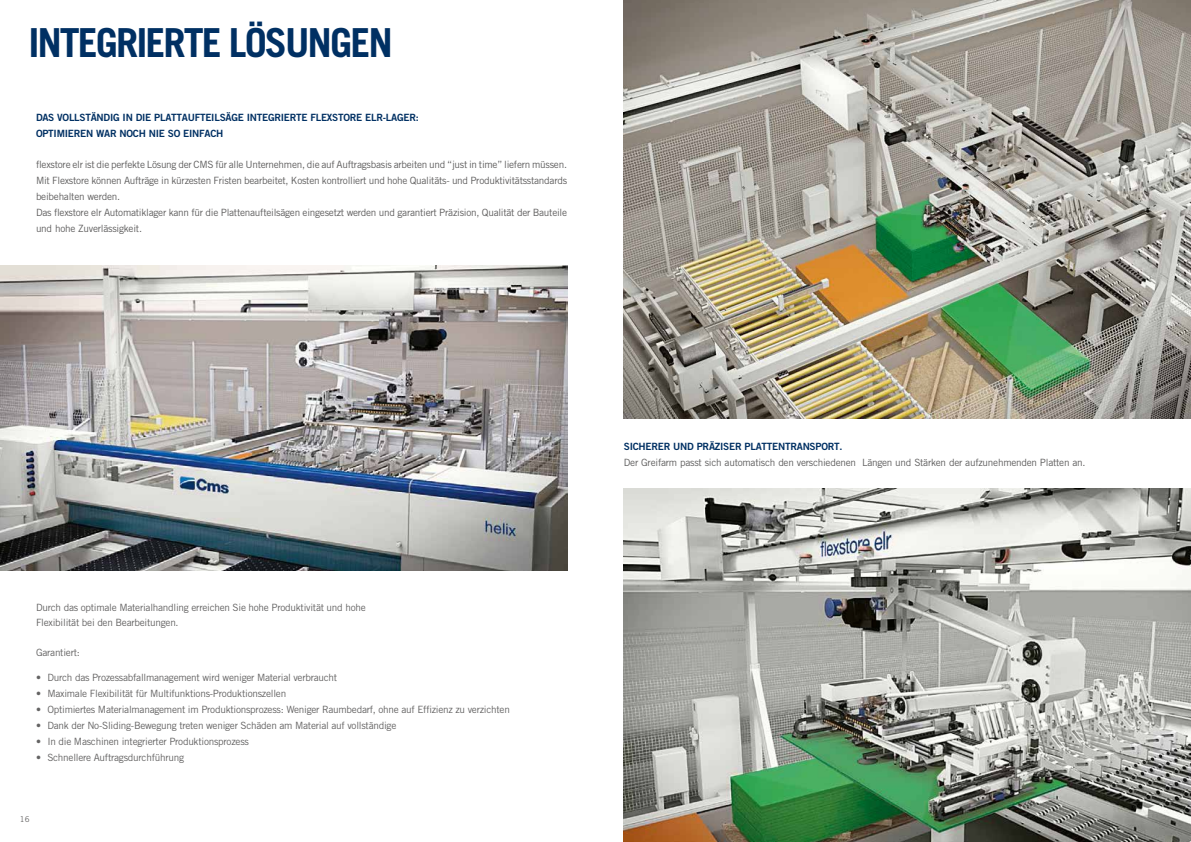
<style>
.page{position:relative;width:1191px;height:842px;background:#fff}
.page>*{position:absolute;margin:0;border:0;box-sizing:border-box;transform-origin:0 0}
.t1{font:700 40px "Trade Gothic LT Std";letter-spacing:-.05em;color:#003063}
.t2{font:10px/16px "Trade Gothic LT Std";letter-spacing:-.025em;color:#5f5e5e}
.t3{font:10px/15px "Trade Gothic LT Std";letter-spacing:-.025em;color:#646363}
.t4{font:10px/16px "Trade Gothic LT Std Bd 2";letter-spacing:-.025em;color:#003063}
.t5{font:8px "Trade Gothic LT Std";color:#646363}
</style>
<div class="page">
<img style="left:624px;top:0;width:567px;height:418px">
<img style="left:624px;top:489px;width:567px;height:353px">
<img style="left:0;top:266px;width:567px;height:305px">
<h1 class="t1" style="left:28px;top:18px;width:366px">INTEGRIERTE LÖSUNGEN</h1>
<p class="t4" style="left:36px;top:109px;width:384px">DAS VOLLSTÄNDIG IN DIE PLATTAUFTEILSÄGE INTEGRIERTE FLEXSTORE ELR-LAGER:<br>OPTIMIEREN WAR NOCH NIE SO EINFACH</p>
<p class="t2" style="left:36px;top:156px;width:532px">flexstore elr ist die perfekte Lösung der CMS für alle Unternehmen, die auf Auftragsbasis arbeiten und “just in time” liefern müssen.<br>Mit Flexstore können Aufträge in kürzesten Fristen bearbeitet, Kosten kontrolliert und hohe Qualitäts- und Produktivitätsstandards beibehalten werden.<br>Das flexstore elr Automatiklager kann für die Plattenaufteilsägen eingesetzt werden und garantiert Präzision, Qualität der Bauteile und hohe Zuverlässigkeit.</p>
<p class="t3" style="left:36px;top:600px;width:331px">Durch das optimale Materialhandling erreichen Sie hohe Produktivität und hohe<br>Flexibilität bei den Bearbeitungen.</p>
<p class="t3" style="left:36px;top:645px;width:45px">Garantiert:</p>
<p class="t3" style="left:36px;top:670px;width:303px">• Durch das Prozessabfallmanagement wird weniger Material verbraucht</p>
<p class="t3" style="left:36px;top:686px;width:252px">• Maximale Flexibilität für Multifunktions-Produktionszellen</p>
<p class="t3" style="left:36px;top:702px;width:475px">• Optimiertes Materialmanagement im Produktionsprozess: Weniger Raumbedarf, ohne auf Effizienz zu verzichten</p>
<p class="t3" style="left:36px;top:718px;width:362px">• Dank der No-Sliding-Bewegung treten weniger Schäden am Material auf vollständige</p>
<p class="t3" style="left:36px;top:734px;width:214px">• In die Maschinen integrierter Produktionsprozess</p>
<p class="t3" style="left:36px;top:750px;width:150px">• Schnellere Auftragsdurchführung</p>
<p class="t5" style="left:20px;top:814px;width:11px">16</p>
<p class="t4" style="left:624px;top:438px;width:220px">SICHERER UND PRÄZISER PLATTENTRANSPORT.</p>
<p class="t2" style="left:624px;top:454px;width:463px">Der Greifarm passt sich automatisch den verschiedenen Längen und Stärken der aufzunehmenden Platten an.</p>
</div>
